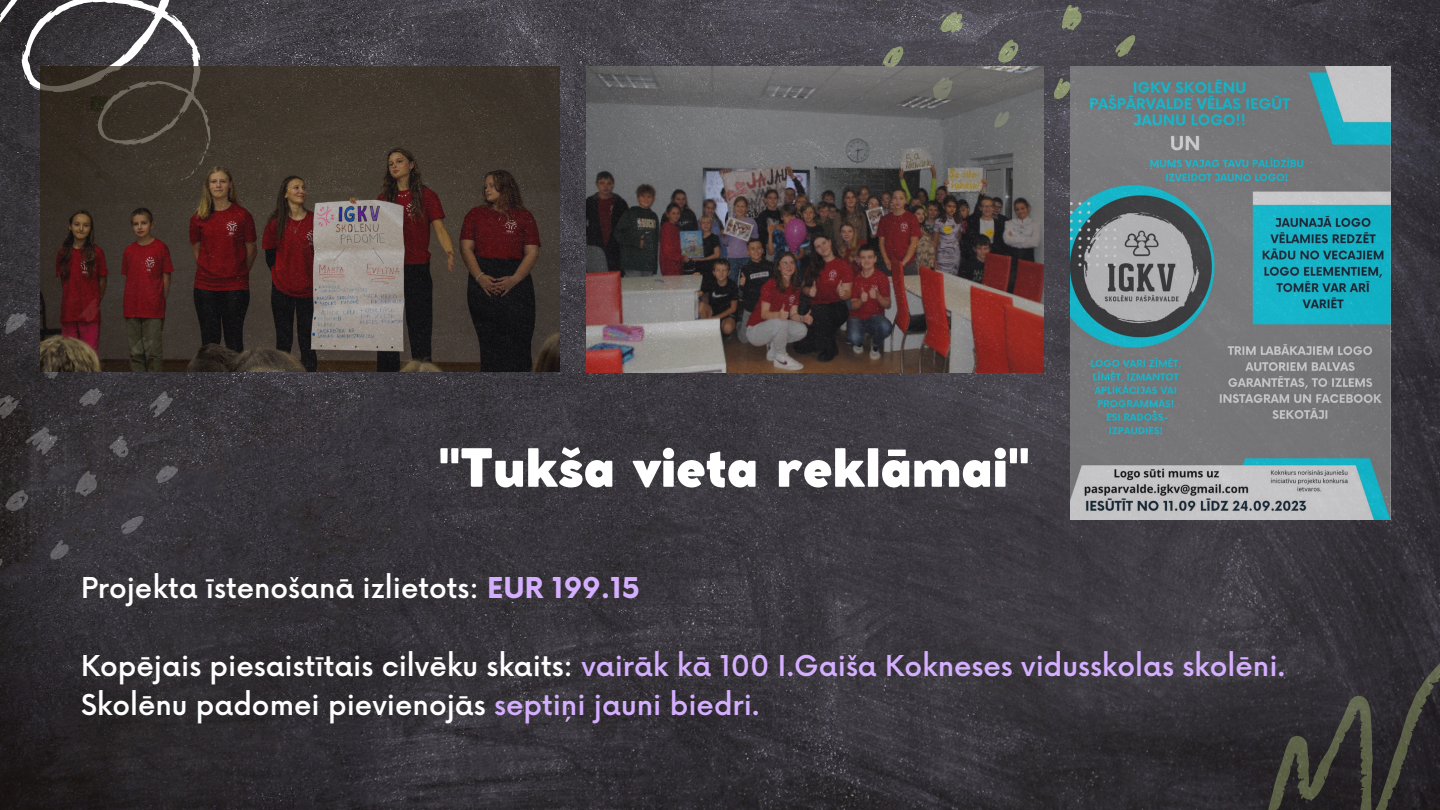
<style>
.page{position:relative;width:1440px;height:810px;background:#fff}
.page>*{position:absolute;margin:0;border:0;box-sizing:border-box;transform-origin:0 0}
.t1{font:800 52px "Cocomat Pro";color:#fff}
.t2{font:500 28px "Now";color:#fff}
.t3{font:500 28px "Now";color:#d5afff}
.s1{font-weight:700;color:#d5afff}
.s2{color:#fff}
.s3{color:#d5afff}
</style>
<div class="page">
<img style="left:0;top:0;width:1440px;height:810px">
<svg style="left:1217px;top:612px;width:223px;height:198px;background:#343233"></svg>
<svg style="left:0;top:0;width:293px;height:222px;background:#4a474b"></svg>
<svg style="left:0;top:258px;width:215px;height:354px;background:#383438"></svg>
<svg style="left:871px;top:0;width:286px;height:128px;background:#535256"></svg>
<img style="left:40px;top:67px;width:520px;height:305px">
<img style="left:587px;top:67px;width:457px;height:305px">
<img style="left:1070px;top:67px;width:321px;height:452px">
<p class="t1" style="left:439px;top:448px;width:592px">"Tukša vieta reklāmai"</p>
<p class="t2" style="left:81px;top:573px;width:560px">Projekta īstenošanā izlietots: <span class="s1">EUR 199.15</span></p>
<p class="t3" style="left:81px;top:651px;width:1206px"><span class="s2">Kopējais piesaistītais cilvēku skaits:</span> vairāk kā 100 I.Gaiša Kokneses vidusskolas skolēni.</p>
<p class="t2" style="left:81px;top:690px;width:680px">Skolēnu padomei pievienojās <span class="s3">septiņi jauni biedri.</span></p>
</div>
